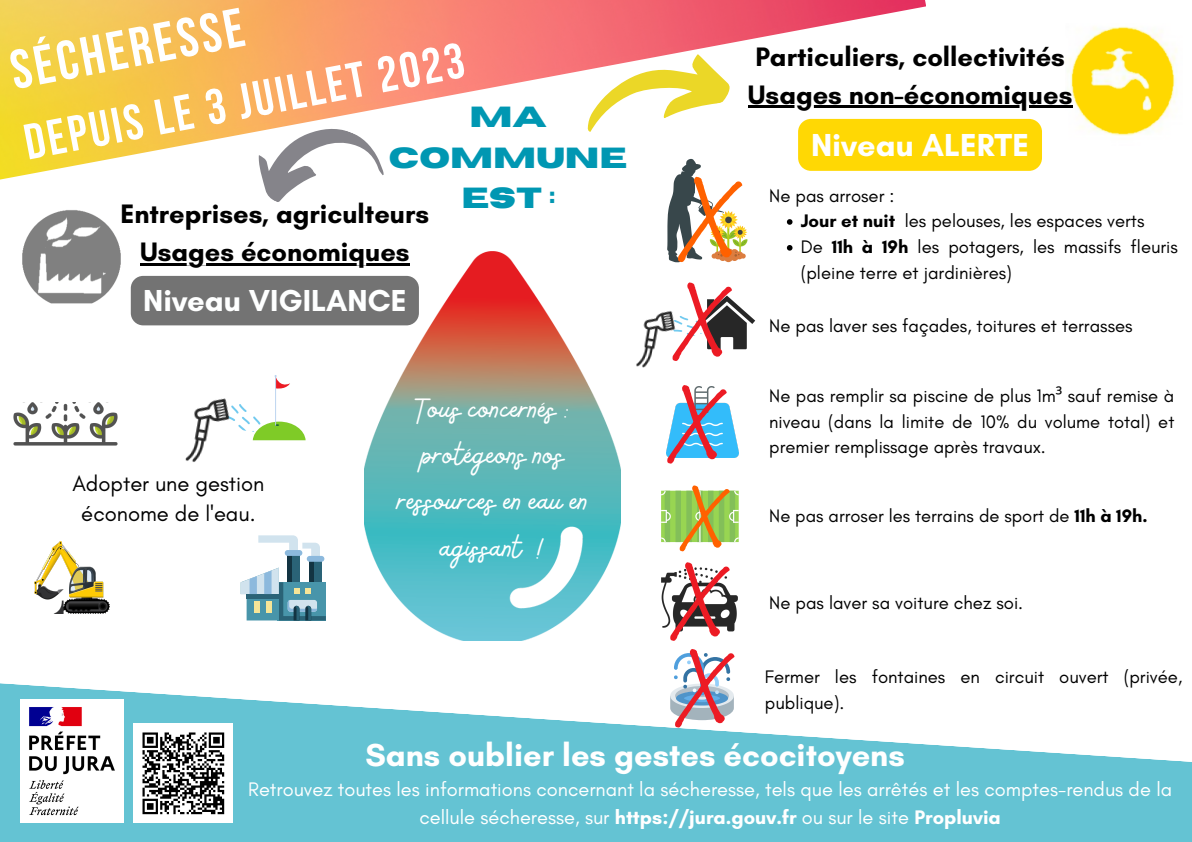
<style>
.page{position:relative;width:1192px;height:842px;background:#fff}
.page>*{position:absolute;margin:0;border:0;box-sizing:border-box;transform-origin:0 0}
.t1{font:700 55px "Bebas Neue";color:#fff}
.t2{font:700 50px "Bebas Neue";color:#fff}
.t3{font:33.2px/46.1px "Bellaboo";color:#feffff;text-align:center}
.t4{font:700 32.5px "Glacial Indifference";color:#fff}
.t5{font:700 32.4px "Glacial Indifference";color:#feffff}
.t6{font:700 30.9px "Glacial Indifference";color:#feffff}
.t7{font:700 29px/40.5px "Horizon";color:#0097b2;text-align:center}
.t8{font:700 27.2px "Glacial Indifference";color:#000}
.t9{font:22px/30.8px "Glacial Indifference";color:#000;text-align:center}
.t10{font:20px/27.8px "Glacial Indifference";color:#fff;text-align:center}
.t11{font:18.5px/25.9px "Glacial Indifference";color:#000}
.t12{font:18.4px/25.7px "Glacial Indifference";color:#000;text-align:justify}
.s1{font-weight:700}
.s2{font-family:"Noto Sans"}
</style>
<div class="page">
<svg style="left:233px;top:375px;width:73px;height:65px"></svg>
<img style="left:185px;top:398px;width:48px;height:64px">
<img style="left:636px;top:311px;width:35px;height:57px">
<div style="left:661px;top:491px;width:78px;height:51px;background:#98d552"></div>
<div style="left:665px;top:491px;width:5px;height:51px;background:#83bf59"></div>
<div style="left:676px;top:491px;width:5px;height:51px;background:#83bf59"></div>
<svg style="left:661px;top:537px;width:5px;height:5px"></svg>
<svg style="left:661px;top:491px;width:5px;height:4px"></svg>
<svg style="left:661px;top:510px;width:10px;height:13px"></svg>
<img style="left:666px;top:403px;width:72px;height:54px">
<svg style="left:0;top:683px;width:1192px;height:159px;fill:#64c3d3"></svg>
<img style="left:20px;top:700px;width:103px;height:123px">
<img style="left:13px;top:402px;width:105px;height:44px">
<img style="left:661px;top:572px;width:77px;height:60px">
<div style="left:134px;top:724px;width:99px;height:99px;background:#fff"></div>
<svg style="left:142px;top:732px;width:83px;height:83px"></svg>
<img style="left:1065px;top:26px;width:112px;height:110px">
<svg style="left:667px;top:189px;width:81px;height:73px"></svg>
<img style="left:0;top:0;width:920px;height:189px">
<img style="left:22px;top:210px;width:99px;height:94px">
<img style="left:364px;top:252px;width:257px;height:389px">
<svg style="left:671px;top:282px;width:84px;height:79px"></svg>
<svg style="left:680px;top:485px;width:59px;height:66px"></svg>
<svg style="left:667px;top:385px;width:60px;height:79px"></svg>
<svg style="left:670px;top:562px;width:60px;height:79px"></svg>
<svg style="left:670px;top:649px;width:65px;height:79px"></svg>
<img style="left:34px;top:542px;width:75px;height:72px">
<div style="left:288px;top:554px;width:11px;height:30px;background:#2a6377"></div>
<hr style="left:288px;top:554px;width:4px;height:30px;background:#133442">
<div style="left:310px;top:560px;width:11px;height:24px;background:#2a6377"></div>
<hr style="left:310px;top:560px;width:4px;height:24px;background:#133442">
<svg style="left:258px;top:535px;width:62px;height:22px"></svg>
<div style="left:285px;top:550px;width:17px;height:6px;background:#8cb9dd;border-radius:3px"></div>
<svg style="left:241px;top:568px;width:85px;height:52px"></svg>
<div style="left:307px;top:556px;width:17px;height:6px;background:#8cb9dd;border-radius:3px"></div>
<svg style="left:245px;top:104px;width:149px;height:98px"></svg>
<svg style="left:576px;top:48px;width:157px;height:91px"></svg>
<hr style="left:140px;top:263px;width:270px;height:2px;background:#000">
<svg style="left:787px;top:219px;width:5px;height:6px"></svg>
<svg style="left:787px;top:245px;width:5px;height:6px"></svg>
<div style="left:131px;top:276px;width:288px;height:49px;background:#737373;border-radius:12px"></div>
<div style="left:798px;top:119px;width:244px;height:52px;background:#ffd804"></div>
<hr style="left:748px;top:105px;width:324px;height:3px;background:#000">
<p class="t1" style="left:1px;top:43px;width:238px;rotate:-11deg">Sécheresse</p>
<p class="t1" style="left:126px;top:27px;width:117px;rotate:-11deg">resse</p>
<p class="t1" style="left:7px;top:49px;width:119px;rotate:-11deg">Séche</p>
<p class="t2" style="left:15px;top:117px;width:100px;rotate:-11deg">DEPUI</p>
<p class="t2" style="left:21px;top:124px;width:448px;rotate:-11deg">DEPUIs le 3 juillet 2023</p>
<p class="t2" style="left:114px;top:99px;width:313px;rotate:-11deg">s le 29 JUIN 2023</p>
<p class="t7" style="left:389px;top:98px;width:240px">MA<br>COMMUNE</p>
<p class="t7" style="left:461px;top:179px;width:95px">EST :</p>
<p class="t8" style="left:120px;top:198px;width:310px">Entreprises, agriculteurs</p>
<p class="t8" style="left:140px;top:235px;width:271px">Usages économiques</p>
<p class="t6" style="left:143px;top:282px;width:265px">Niveau VIGILANCE</p>
<p class="t9" style="left:72px;top:467px;width:194px">Adopter une gestion économe de l'eau.</p>
<p class="t3" style="left:397px;top:386px;width:192px">Tous concernés : protégeons nos ressources en eau en agissant !</p>
<p class="t8" style="left:755px;top:40px;width:311px">Particuliers, collectivités</p>
<p class="t8" style="left:748px;top:78px;width:326px">Usages non-économiques</p>
<p class="t5" style="left:811px;top:125px;width:219px">Niveau ALERTE</p>
<p class="t11" style="left:769px;top:182px;width:127px">Ne pas arroser :</p>
<p class="t11" style="left:801px;top:208px;width:345px"><span class="s1">Jour et nuit</span> les pelouses, les espaces verts</p>
<p class="t11" style="left:801px;top:234px;width:379px">De <span class="s1">11h à 19h</span> les potagers, les massifs fleuris (pleine terre et jardinières)</p>
<p class="t11" style="left:769px;top:313px;width:365px">Ne pas laver ses façades, toitures et terrasses</p>
<p class="t12" style="left:769px;top:383px;width:407px">Ne pas remplir sa piscine de plus 1m<span class="s2">³</span> sauf remise à niveau (dans la limite de 10% du volume total) et premier remplissage après travaux.</p>
<p class="t12" style="left:769px;top:503px;width:380px">Ne pas arroser les terrains de sport de <span class="s1">11h à 19h.</span></p>
<p class="t11" style="left:769px;top:589px;width:255px">Ne pas laver sa voiture chez soi.</p>
<p class="t11" style="left:765px;top:664px;width:419px">Fermer les fontaines en circuit ouvert (privée, publique).</p>
<p class="t4" style="left:365px;top:735px;width:541px">Sans oublier les gestes écocitoyens</p>
<p class="t10" style="left:248px;top:775px;width:925px">Retrouvez toutes les informations concernant la sécheresse, tels que les arrêtés et les comptes-rendus de la cellule sécheresse, sur <span class="s1">https://jura.gouv.fr</span> ou sur le site <span class="s1">Propluvia</span></p>
</div>
